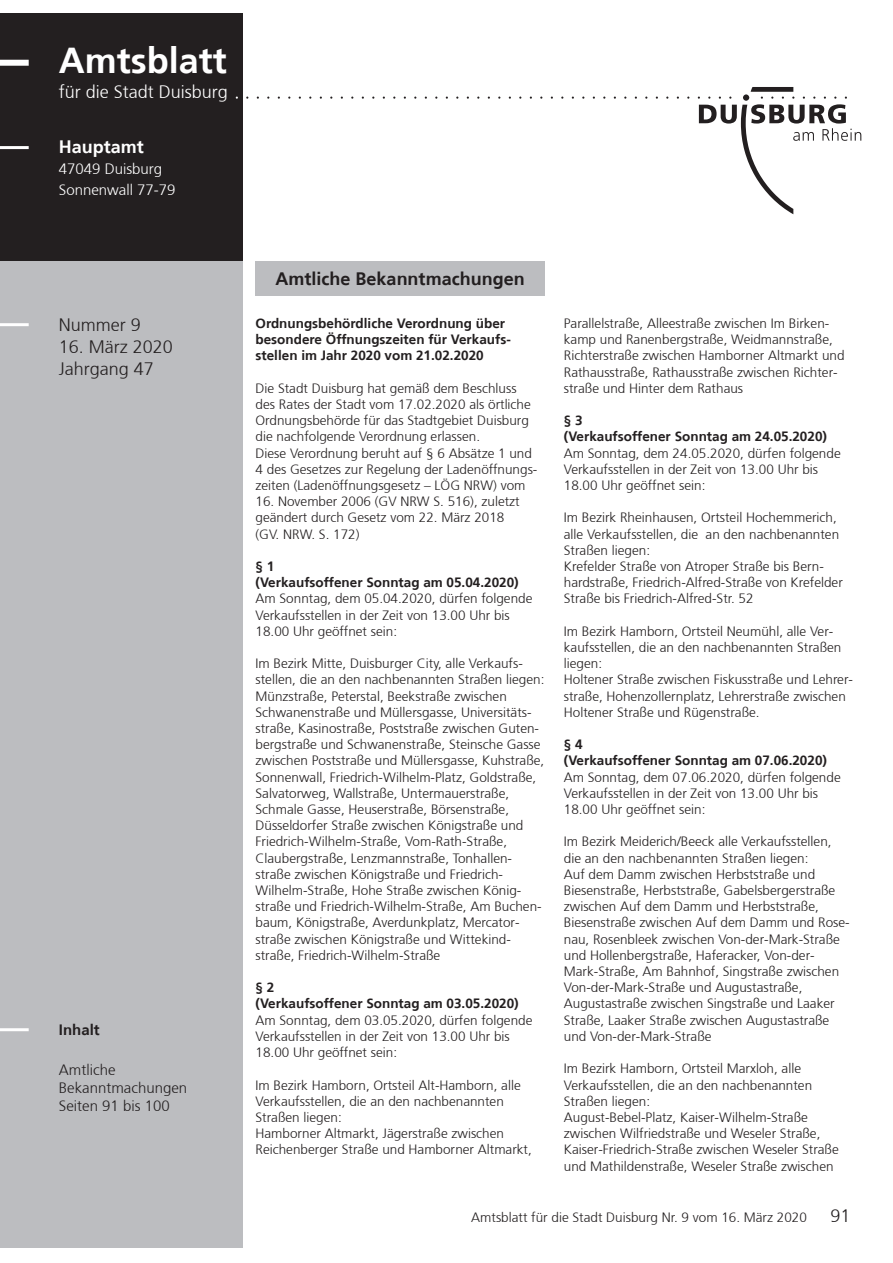
<style>
.page{position:relative;width:893px;height:1263px;background:#fff}
.page>*{position:absolute;margin:0;border:0;box-sizing:border-box;transform-origin:0 0}
.t1{font:150px "Duisburg Logo";color:#231f20}
.t2{font:700 36px "Frutiger 65";color:#fff}
.Nummer_Datum_Jahrgan{font:300 18px "Frutiger 45";color:#231f20}
.t3{font:700 18px "Frutiger 65";color:#231f20}
.Adresse_Kopf{font:300 18px "Frutiger 45";color:#fff}
.Adresse_Kopf-2{font:700 18px "Frutiger 65";color:#fff}
.t4{font:300 15px "Frutiger 45";color:#231f20}
.Adresse_Kopf-3{font:300 15px "Frutiger 45";color:#fff}
.t5{font:700 15px "Frutiger 65";color:#231f20}
.Fließtext{font:300 13.5px/16.2px "Frutiger 45";color:#231f20}
.Fließtext-2{font:700 13.5px/16.2px "Frutiger 65";color:#231f20}
.Fußzeile{font:300 13.5px "Frutiger 45";color:#231f20}
.s1{color:#fff}
</style>
<div class="page">
<div style="left:0;top:13px;width:242px;height:251px;background:#231f20"></div>
<div style="left:0;top:261px;width:242px;height:987px;background:#bcbdc0"></div>
<div style="left:0;top:60px;width:29px;height:6px;background:#fff"></div>
<hr style="left:0;top:146px;width:29px;height:3px;background:#fff">
<hr style="left:0;top:323px;width:29px;height:3px;background:#fff">
<hr style="left:0;top:1028px;width:29px;height:3px;background:#fff">
<div style="left:256px;top:261px;width:289px;height:35px;background:#bcbdc0"></div>
<p class="t2" style="left:59px;top:39px;width:170px">Amtsblatt</p>
<p class="Adresse_Kopf" style="left:59px;top:82px;width:171px">für die Stadt Duisburg</p>
<p class="Adresse_Kopf-2" style="left:59px;top:137px;width:87px">Hauptamt</p>
<p class="Adresse_Kopf-3" style="left:59px;top:161px;width:105px">47049 Duisburg</p>
<p class="Adresse_Kopf-3" style="left:59px;top:182px;width:118px">Sonnenwall 77-79</p>
<p class="t1" style="left:236px;top:-41px;width:627px"><span class="s1">.</span>.......................................L</p>
<p class="Nummer_Datum_Jahrgan" style="left:59px;top:315px;width:84px">Nummer 9</p>
<p class="Nummer_Datum_Jahrgan" style="left:59px;top:337px;width:116px">16. März 2020</p>
<p class="Nummer_Datum_Jahrgan" style="left:59px;top:358px;width:97px">Jahrgang 47</p>
<p class="t5" style="left:59px;top:1021px;width:42px">Inhalt</p>
<p class="t4" style="left:59px;top:1061px;width:58px">Amtliche</p>
<p class="t4" style="left:59px;top:1079px;width:130px">Bekanntmachungen</p>
<p class="t4" style="left:59px;top:1097px;width:112px">Seiten 91 bis 100</p>
<p class="t3" style="left:276px;top:268px;width:251px">Amtliche Bekanntmachungen</p>
<p class="Fließtext-2" style="left:256px;top:315px;width:257px">Ordnungsbehördliche Verordnung über besondere Öffnungszeiten für Verkaufs&shy;stellen im Jahr 2020 vom 21.02.2020</p>
<p class="Fließtext" style="left:256px;top:380px;width:277px">Die Stadt Duisburg hat gemäß dem Beschluss des Rates der Stadt vom 17.02.2020 als örtliche Ordnungsbehörde für das Stadtgebiet Duisburg die nachfolgende Verordnung erlassen.</p>
<p class="Fließtext" style="left:256px;top:445px;width:283px">Diese Verordnung beruht auf § 6 Absätze 1 und<br>4 des Gesetzes zur Regelung der Ladenöffnungs&shy;zeiten (Ladenöffnungsgesetz – LÖG NRW) vom</p>
<p class="Fließtext" style="left:256px;top:494px;width:266px">16. November 2006 (GV NRW S. 516), zuletzt geändert durch Gesetz vom 22. März 2018 (GV. NRW. S. 172)</p>
<p class="Fließtext-2" style="left:256px;top:558px;width:20px">§ 1</p>
<p class="Fließtext-2" style="left:256px;top:574px;width:265px">(Verkaufsoffener Sonntag am 05.04.2020)</p>
<p class="Fließtext" style="left:256px;top:591px;width:278px">Am Sonntag, dem 05.04.2020, dürfen folgende<br>Verkaufsstellen in der Zeit von 13.00 Uhr bis<br>18.00 Uhr geöffnet sein:</p>
<p class="Fließtext" style="left:256px;top:656px;width:290px">Im Bezirk Mitte, Duisburger City, alle Verkaufs&shy;stellen, die an den nachbenannten Straßen liegen:</p>
<p class="Fließtext" style="left:256px;top:688px;width:290px">Münzstraße, Peterstal, Beekstraße zwischen Schwanenstraße und Müllersgasse, Universitäts&shy;straße, Kasinostraße, Poststraße zwischen Guten&shy;bergstraße und Schwanenstraße, Steinsche Gasse zwischen Poststraße und Müllersgasse, Kuhstraße, Sonnenwall, Friedrich-Wilhelm-Platz, Goldstraße, Salvatorweg, Wallstraße, Untermauerstraße, Schmale Gasse, Heuserstraße, Börsenstraße, Düsseldorfer Straße zwischen Königstraße und Friedrich-Wilhelm-Straße, Vom-Rath-Straße, Claubergstraße, Lenzmannstraße, Tonhallen&shy;straße zwischen Königstraße und Friedrich-Wilhelm-Straße, Hohe Straße zwischen König&shy;straße und Friedrich-Wilhelm-Straße, Am Buchen&shy;baum, Königstraße, Averdunkplatz, Mercator&shy;straße zwischen Königstraße und Wittekind&shy;straße, Friedrich-Wilhelm-Straße</p>
<p class="Fließtext-2" style="left:256px;top:979px;width:20px">§ 2</p>
<p class="Fließtext-2" style="left:256px;top:996px;width:265px">(Verkaufsoffener Sonntag am 03.05.2020)</p>
<p class="Fließtext" style="left:256px;top:1012px;width:278px">Am Sonntag, dem 03.05.2020, dürfen folgende<br>Verkaufsstellen in der Zeit von 13.00 Uhr bis<br>18.00 Uhr geöffnet sein:</p>
<p class="Fließtext" style="left:256px;top:1077px;width:267px">Im Bezirk Hamborn, Ortsteil Alt-Hamborn, alle<br>Verkaufsstellen, die an den nachbenannten<br>Straßen liegen:</p>
<p class="Fließtext" style="left:256px;top:1125px;width:278px">Hamborner Altmarkt, Jägerstraße zwischen<br>Reichenberger Straße und Hamborner Altmarkt,</p>
<p class="Fließtext" style="left:564px;top:315px;width:282px">Parallelstraße, Alleestraße zwischen Im Birken&shy;kamp und Ranenbergstraße, Weidmannstraße, Richterstraße zwischen Hamborner Altmarkt und Rathausstraße, Rathausstraße zwischen Richter&shy;straße und Hinter dem Rathaus</p>
<p class="Fließtext-2" style="left:564px;top:412px;width:20px">§ 3</p>
<p class="Fließtext-2" style="left:564px;top:429px;width:265px">(Verkaufsoffener Sonntag am 24.05.2020)</p>
<p class="Fließtext" style="left:564px;top:445px;width:278px">Am Sonntag, dem 24.05.2020, dürfen folgende<br>Verkaufsstellen in der Zeit von 13.00 Uhr bis<br>18.00 Uhr geöffnet sein:</p>
<p class="Fließtext" style="left:564px;top:510px;width:277px">Im Bezirk Rheinhausen, Ortsteil Hochemmerich, alle Verkaufsstellen, die an den nachbenannten<br>Straßen liegen:</p>
<p class="Fließtext" style="left:564px;top:558px;width:281px">Krefelder Straße von Atroper Straße bis Bern&shy;hardstraße, Friedrich-Alfred-Straße von Krefelder<br>Straße bis Friedrich-Alfred-Str. 52</p>
<p class="Fließtext" style="left:564px;top:623px;width:279px">Im Bezirk Hamborn, Ortsteil Neumühl, alle Ver&shy;kaufsstellen, die an den nachbenannten Straßen liegen:</p>
<p class="Fließtext" style="left:564px;top:672px;width:291px">Holtener Straße zwischen Fiskusstraße und Lehrer&shy;straße, Hohenzollernplatz, Lehrerstraße zwischen<br>Holtener Straße und Rügenstraße.</p>
<p class="Fließtext-2" style="left:564px;top:736px;width:20px">§ 4</p>
<p class="Fließtext-2" style="left:564px;top:753px;width:265px">(Verkaufsoffener Sonntag am 07.06.2020)</p>
<p class="Fließtext" style="left:564px;top:769px;width:278px">Am Sonntag, dem 07.06.2020, dürfen folgende<br>Verkaufsstellen in der Zeit von 13.00 Uhr bis<br>18.00 Uhr geöffnet sein:</p>
<p class="Fließtext" style="left:564px;top:834px;width:269px">Im Bezirk Meiderich/Beeck alle Verkaufsstellen, die an den nachbenannten Straßen liegen:</p>
<p class="Fließtext" style="left:564px;top:866px;width:287px">Auf dem Damm zwischen Herbststraße und Biesenstraße, Herbststraße, Gabelsbergerstraße zwischen Auf dem Damm und Herbststraße, Biesenstraße zwischen Auf dem Damm und Rose&shy;nau, Rosenbleek zwischen Von-der-Mark-Straße und Hollenbergstraße, Haferacker, Von-der-Mark-Straße, Am Bahnhof, Singstraße zwischen Von-der-Mark-Straße und Augustastraße, Augustastraße zwischen Singstraße und Laaker Straße, Laaker Straße zwischen Augustastraße und Von-der-Mark-Straße</p>
<p class="Fließtext" style="left:564px;top:1061px;width:250px">Im Bezirk Hamborn, Ortsteil Marxloh, alle<br>Verkaufsstellen, die an den nachbenannten</p>
<p class="Fließtext" style="left:564px;top:1093px;width:88px">Straßen liegen:</p>
<p class="Fließtext" style="left:564px;top:1109px;width:276px">August-Bebel-Platz, Kaiser-Wilhelm-Straße zwischen Wilfriedstraße und Weseler Straße, Kaiser-Friedrich-Straße zwischen Weseler Straße und Mathildenstraße, Weseler Straße zwischen</p>
<p class="Fußzeile" style="left:471px;top:1210px;width:337px">Amtsblatt für die Stadt Duisburg Nr. 9 vom 16. März 2020</p>
<p class="Nummer_Datum_Jahrgan" style="left:830px;top:1206px;width:22px">91</p>
</div>
